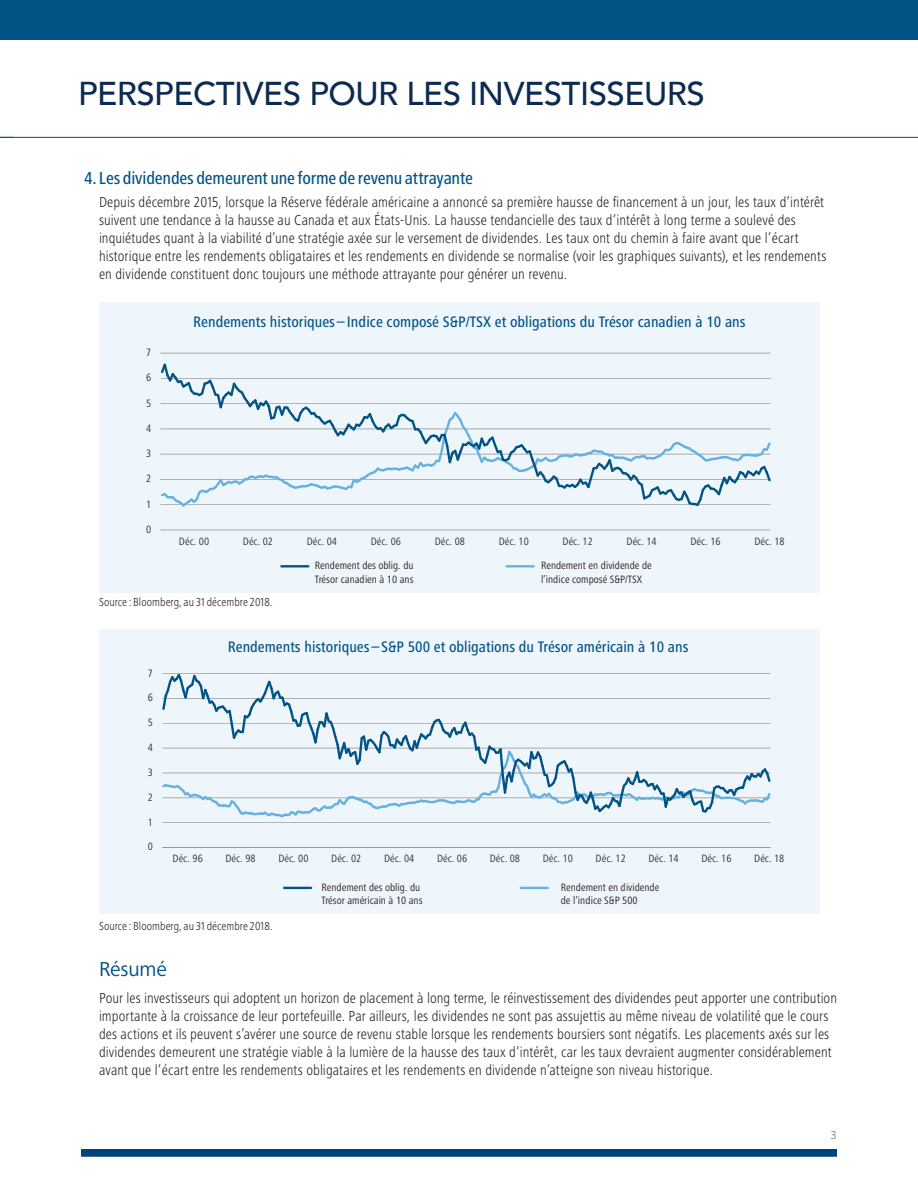
<style>
.page{position:relative;width:918px;height:1188px;background:#fff}
.page>*{position:absolute;margin:0;border:0;box-sizing:border-box;transform-origin:0 0}
.t1{font:500 33px "Avenir";letter-spacing:-.015em;color:#0d2b51}
.t2{font:21px "Frutiger Next Pro";letter-spacing:-.005em;color:#015386}
.t3{font:500 condensed 18px "Frutiger Next Pro";letter-spacing:-.01em;color:#015386}
.t4{font:500 condensed 15.75px "Frutiger Next Pro";color:#015386}
.t5{font:300 condensed 15px/18px "Frutiger Next Pro";letter-spacing:.005em;color:#231f20}
.t6{font:300 condensed 12px "Frutiger Next Pro";letter-spacing:.005em;color:#231f20}
.t7{font:300 12px "Frutiger Next Pro";color:#63717d}
.t8{font:condensed 10.95px/13.2px "Frutiger Next Pro";color:#231f20}
.t9{font:condensed 10.95px "Frutiger Next Pro";color:#313232}
</style>
<div class="page">
<div style="left:0;top:0;width:918px;height:40px;background:#015386"></div>
<hr style="left:0;top:137px;width:918px;height:1px;background:#015386">
<div style="left:81px;top:1149px;width:756px;height:7px;background:#00447b"></div>
<div style="left:99px;top:302px;width:721px;height:290px;background:#eef5fb"></div>
<hr style="left:281px;top:565px;width:27px;height:2px;background:#015386">
<hr style="left:507px;top:565px;width:27px;height:2px;background:#67b1e2">
<hr style="left:160px;top:530px;width:610px;height:1px;background:#989898">
<hr style="left:160px;top:353px;width:610px;height:1px;background:#989898">
<svg style="left:160px;top:363px;width:611px;height:144px"></svg>
<div style="left:99px;top:629px;width:721px;height:285px;background:#eef5fb"></div>
<hr style="left:284px;top:887px;width:27px;height:2px;background:#015386">
<hr style="left:521px;top:887px;width:27px;height:2px;background:#67b1e2">
<hr style="left:162px;top:847px;width:608px;height:1px;background:#989898">
<hr style="left:162px;top:822px;width:608px;height:1px;background:#989898">
<svg style="left:162px;top:673px;width:609px;height:145px"></svg>
<h1 class="t1" style="left:78px;top:65px;width:628px">PERSPECTIVES POUR LES INVESTISSEURS</h1>
<p class="t3" style="left:84px;top:168px;width:390px">4. Les dividendes demeurent une forme de revenu attrayante</p>
<p class="t5" style="left:99px;top:193px;width:729px">Depuis décembre 2015, lorsque la Réserve fédérale américaine a annoncé sa première hausse de financement à un jour, les taux d’intérêt suivent une tendance à la hausse au Canada et aux États-Unis. La hausse tendancielle des taux d’intérêt à long terme a soulevé des inquiétudes quant à la viabilité d’une stratégie axée sur le versement de dividendes. Les taux ont du chemin à faire avant que l’écart historique entre les rendements obligataires et les rendements en dividende se normalise (voir les graphiques suivants), et les rendements en dividende constituent donc toujours une méthode attrayante pour générer un revenu.</p>
<p class="t4" style="left:193px;top:313px;width:554px">Rendements historiques – Indice composé S&amp;P/TSX et obligations du Trésor canadien à 10 ans</p>
<p class="t9" style="left:146px;top:346px;width:7px">7</p>
<p class="t9" style="left:146px;top:372px;width:7px">6</p>
<p class="t9" style="left:146px;top:397px;width:7px">5</p>
<p class="t9" style="left:146px;top:422px;width:7px">4</p>
<p class="t9" style="left:146px;top:447px;width:7px">3</p>
<p class="t9" style="left:146px;top:473px;width:7px">2</p>
<p class="t9" style="left:146px;top:498px;width:7px">1</p>
<p class="t9" style="left:146px;top:523px;width:7px">0</p>
<p class="t9" style="left:179px;top:535px;width:32px">Déc. 00</p>
<p class="t9" style="left:243px;top:535px;width:32px">Déc. 02</p>
<p class="t9" style="left:307px;top:535px;width:32px">Déc. 04</p>
<p class="t9" style="left:371px;top:535px;width:32px">Déc. 06</p>
<p class="t9" style="left:435px;top:535px;width:32px">Déc. 08</p>
<p class="t9" style="left:499px;top:535px;width:32px">Déc. 10</p>
<p class="t9" style="left:563px;top:535px;width:32px">Déc. 12</p>
<p class="t9" style="left:627px;top:535px;width:32px">Déc. 14</p>
<p class="t9" style="left:691px;top:535px;width:32px">Déc. 16</p>
<p class="t9" style="left:754px;top:535px;width:32px">Déc. 18</p>
<p class="t8" style="left:315px;top:559px;width:100px">Rendement des oblig. du<br>Trésor canadien à 10 ans</p>
<p class="t8" style="left:541px;top:559px;width:112px">Rendement en dividende de l’indice composé S&amp;P/TSX</p>
<p class="t6" style="left:99px;top:596px;width:175px">Source : Bloomberg, au 31 décembre 2018.</p>
<p class="t4" style="left:228px;top:638px;width:462px">Rendements historiques – S&amp;P 500 et obligations du Trésor américain à 10 ans</p>
<p class="t9" style="left:148px;top:667px;width:7px">7</p>
<p class="t9" style="left:148px;top:692px;width:7px">6</p>
<p class="t9" style="left:148px;top:716px;width:7px">5</p>
<p class="t9" style="left:148px;top:741px;width:7px">4</p>
<p class="t9" style="left:148px;top:766px;width:7px">3</p>
<p class="t9" style="left:148px;top:791px;width:7px">2</p>
<p class="t9" style="left:148px;top:816px;width:7px">1</p>
<p class="t9" style="left:148px;top:841px;width:7px">0</p>
<p class="t9" style="left:173px;top:853px;width:32px">Déc. 96</p>
<p class="t9" style="left:226px;top:853px;width:32px">Déc. 98</p>
<p class="t9" style="left:278px;top:853px;width:32px">Déc. 00</p>
<p class="t9" style="left:331px;top:853px;width:32px">Déc. 02</p>
<p class="t9" style="left:384px;top:853px;width:32px">Déc. 04</p>
<p class="t9" style="left:437px;top:853px;width:32px">Déc. 06</p>
<p class="t9" style="left:490px;top:853px;width:32px">Déc. 08</p>
<p class="t9" style="left:543px;top:853px;width:32px">Déc. 10</p>
<p class="t9" style="left:596px;top:853px;width:32px">Déc. 12</p>
<p class="t9" style="left:649px;top:853px;width:32px">Déc. 14</p>
<p class="t9" style="left:701px;top:853px;width:32px">Déc. 16</p>
<p class="t9" style="left:754px;top:853px;width:32px">Déc. 18</p>
<p class="t8" style="left:322px;top:881px;width:103px">Rendement des oblig. du<br>Trésor américain à 10 ans</p>
<p class="t8" style="left:561px;top:881px;width:100px">Rendement en dividende de l’indice S&amp;P 500</p>
<p class="t6" style="left:99px;top:920px;width:175px">Source : Bloomberg, au 31 décembre 2018.</p>
<h2 class="t2" style="left:99px;top:957px;width:69px">Résumé</h2>
<p class="t5" style="left:99px;top:989px;width:740px">Pour les investisseurs qui adoptent un horizon de placement à long terme, le réinvestissement des dividendes peut apporter une contribution importante à la croissance de leur portefeuille. Par ailleurs, les dividendes ne sont pas assujettis au même niveau de volatilité que le cours des actions et ils peuvent s’avérer une source de revenu stable lorsque les rendements boursiers sont négatifs. Les placements axés sur les dividendes demeurent une stratégie viable à la lumière de la hausse des taux d’intérêt, car les taux devraient augmenter considérablement avant que l’écart entre les rendements obligataires et les rendements en dividende n’atteigne son niveau historique.</p>
<p class="t7" style="left:831px;top:1129px;width:8px">3</p>
</div>
